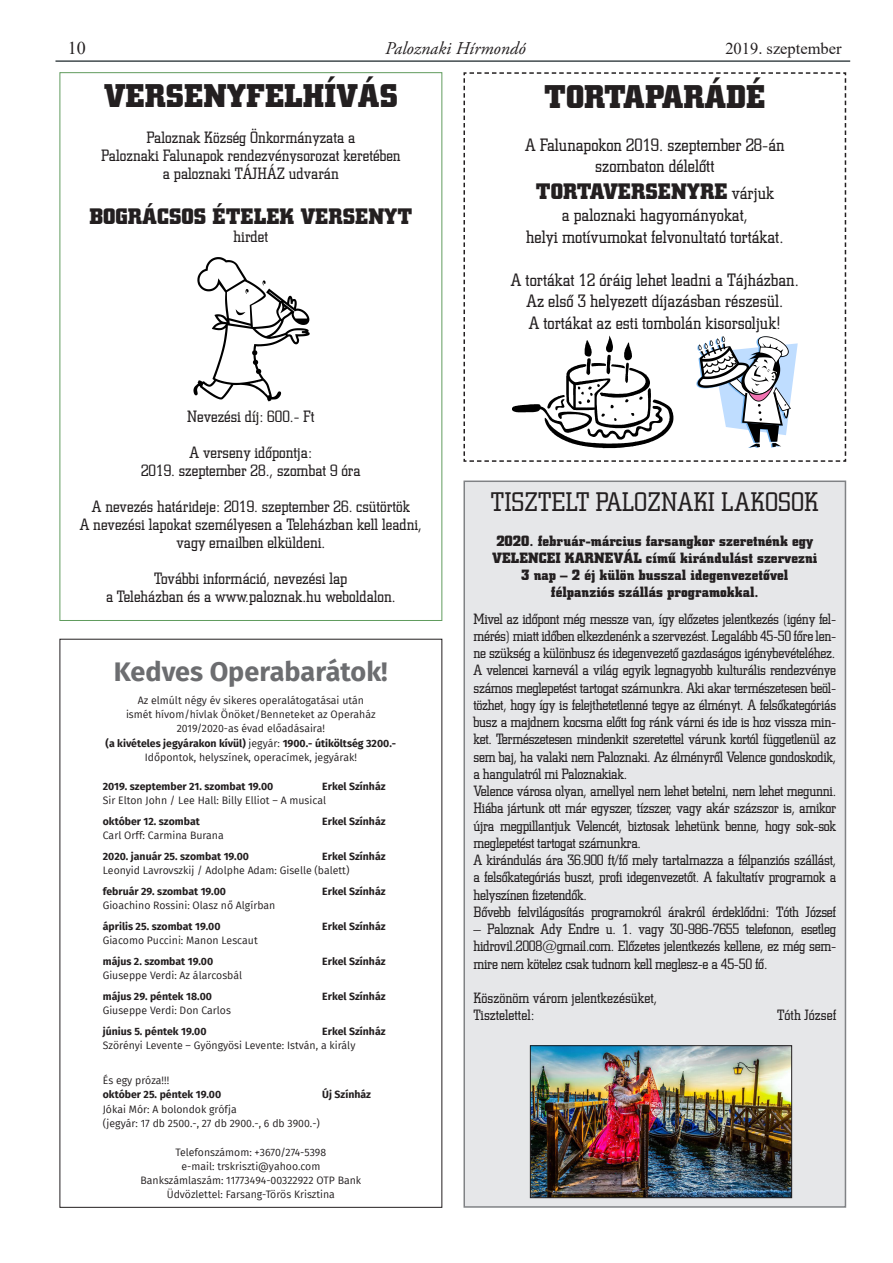
<style>
.page{position:relative;width:893px;height:1263px;background:#fff}
.page>*{position:absolute;margin:0;border:0;box-sizing:border-box;transform-origin:0 0}
.Normál{font:700 33px "PFL Square Slabserif 711";color:#231f20}
.Heading_2{font:300 27px "PFL Square Slabserif 711";color:#231f20}
.cím_nagy{font:700 27px "Fira Sans";color:#6c6d70}
.Normál-2{font:700 22.5px "PFL Square Slabserif 711";color:#231f20}
.Normál-3{font:300 18px "PFL Square Slabserif 711";color:#231f20}
.t1{font:italic 18px "Adobe Garamond Pro";color:#231f20}
.t2{font:18px "Times New Roman";color:#231f20}
.Normál-4{font:300 16.5px/18px "PFL Square Slabserif 711";color:#231f20;text-align:center}
.t3{font:16.5px "Times New Roman";color:#231f20}
.Heading_2-2{font:300 15px/17.2px "PFL Square Slabserif 711";letter-spacing:-.02em;color:#231f20;text-align:justify}
.Heading_2-3{font:700 15px "PFL Square Slabserif 711";color:#231f20}
.Heading_2-4{font:300 15px "PFL Square Slabserif 711";color:#231f20}
.Normal__Web{font:10.5px "Fira Sans";color:#231f20}
.Normal__Web-2{font:700 10.5px "Fira Sans";color:#231f20}
.s1{font-weight:300;font-size:18px}
.s2{font-weight:400}
</style>
<div class="page">
<hr style="left:55px;top:60px;width:795px;height:2px;background:#424b4e">
<svg style="left:193px;top:257px;width:117px;height:144px"></svg>
<svg style="left:463px;top:72px;width:383px;height:390px"></svg>
<div style="left:464px;top:481px;width:381px;height:726px;background:#e6e7e9"></div>
<div style="left:463px;top:480px;width:383px;height:728px;border:2px solid #808285"></div>
<img style="left:532px;top:1047px;width:258px;height:149px">
<div style="left:530px;top:1045px;width:262px;height:153px;border:1px solid #231f20"></div>
<p class="t2" style="left:68px;top:35px;width:19px">10</p>
<p class="t1" style="left:385px;top:37px;width:142px">Paloznaki Hírmondó</p>
<p class="t3" style="left:725px;top:37px;width:118px">2019. szeptember</p>
<p class="Normál" style="left:104px;top:75px;width:296px">VERSENYFELHÍVÁS</p>
<p class="Normál-4" style="left:146px;top:128px;width:210px">Paloznak Község Önkormányzata a</p>
<p class="Normál-4" style="left:101px;top:146px;width:301px">Paloznaki Falunapok rendezvénysorozat keretében</p>
<p class="Normál-4" style="left:163px;top:164px;width:178px">a paloznaki TÁJHÁZ udvarán</p>
<p class="Normál-2" style="left:89px;top:202px;width:324px">BOGRÁCSOS ÉTELEK VERSENYT</p>
<p class="Normál-4" style="left:234px;top:227px;width:36px">hirdet</p>
<p class="Normál" style="left:544px;top:76px;width:223px">TORTAPARÁDÉ</p>
<p class="Normál-3" style="left:525px;top:133px;width:261px">A Falunapokon 2019. szeptember 28-án</p>
<p class="Normál-3" style="left:595px;top:155px;width:121px">szombaton délelõtt</p>
<p class="Normál-2" style="left:536px;top:178px;width:240px">TORTAVERSENYRE <span class="s1">várjuk</span></p>
<p class="Normál-3" style="left:562px;top:204px;width:188px">a paloznaki hagyományokat,</p>
<p class="Normál-3" style="left:526px;top:225px;width:259px">helyi motívumokat felvonultató tortákat.</p>
<p class="Normál-3" style="left:511px;top:268px;width:289px">A tortákat 12 óráig lehet leadni a Tájházban.</p>
<p class="Normál-3" style="left:526px;top:290px;width:258px">Az elsõ 3 helyezett díjazásban részesül.</p>
<p class="Normál-3" style="left:529px;top:312px;width:254px">A tortákat az esti tombolán kisorsoljuk!</p>
<p class="Normál-4" style="left:187px;top:407px;width:129px">Nevezési díj: 600.- Ft</p>
<p class="Normál-4" style="left:190px;top:443px;width:124px">A verseny idõpontja:</p>
<p class="Normál-4" style="left:141px;top:461px;width:221px">2019. szeptember 28., szombat 9 óra</p>
<p class="Normál-4" style="left:92px;top:497px;width:320px">A nevezés határideje: 2019. szeptember 26. csütörtök</p>
<p class="Normál-4" style="left:80px;top:515px;width:344px">A nevezési lapokat személyesen a Teleházban kell leadni, vagy emailben elküldeni.</p>
<p class="Normál-4" style="left:154px;top:569px;width:195px">További információ, nevezési lap</p>
<p class="Normál-4" style="left:106px;top:587px;width:291px">a Teleházban és a www.paloznak.hu weboldalon.</p>
<p class="cím_nagy" style="left:114px;top:649px;width:275px">Kedves Operabarátok!</p>
<p class="Normal__Web" style="left:138px;top:692px;width:228px">Az elmúlt négy év sikeres operalátogatásai után</p>
<p class="Normal__Web" style="left:126px;top:707px;width:251px">ismét hívom/hívlak Önöket/Benneteket az Operaház</p>
<p class="Normal__Web" style="left:177px;top:721px;width:150px">2019/2020-as évad előadásaira!</p>
<p class="Normal__Web-2" style="left:106px;top:734px;width:292px">(a kivételes jegyárakon kívül) <span class="s2">jegyár:</span> 1900.- útiköltség 3200.-</p>
<p class="Normal__Web" style="left:145px;top:750px;width:214px">Időpontok, helyszínek, operacímek, jegyárak!</p>
<p class="Normal__Web-2" style="left:103px;top:777px;width:172px">2019. szeptember 21. szombat 19.00</p>
<p class="Normal__Web-2" style="left:322px;top:777px;width:65px">Erkel Színház</p>
<p class="Normal__Web" style="left:103px;top:792px;width:225px">Sir Elton John / Lee Hall: Billy Elliot – A musical</p>
<p class="Normal__Web-2" style="left:103px;top:812px;width:99px">október 12. szombat</p>
<p class="Normal__Web-2" style="left:322px;top:812px;width:65px">Erkel Színház</p>
<p class="Normal__Web" style="left:103px;top:827px;width:122px">Carl Orff: Carmina Burana</p>
<p class="Normal__Web-2" style="left:103px;top:847px;width:148px">2020. január 25. szombat 19.00</p>
<p class="Normal__Web-2" style="left:322px;top:847px;width:65px">Erkel Színház</p>
<p class="Normal__Web" style="left:103px;top:862px;width:248px">Leonyid Lavrovszkij / Adolphe Adam: Giselle (balett)</p>
<p class="Normal__Web-2" style="left:103px;top:882px;width:125px">február 29. szombat 19.00</p>
<p class="Normal__Web-2" style="left:322px;top:882px;width:65px">Erkel Színház</p>
<p class="Normal__Web" style="left:103px;top:897px;width:174px">Gioachino Rossini: Olasz nő Algírban</p>
<p class="Normal__Web-2" style="left:103px;top:917px;width:119px">április 25. szombat 19.00</p>
<p class="Normal__Web-2" style="left:322px;top:917px;width:65px">Erkel Színház</p>
<p class="Normal__Web" style="left:103px;top:932px;width:156px">Giacomo Puccini: Manon Lescaut</p>
<p class="Normal__Web-2" style="left:103px;top:952px;width:112px">május 2. szombat 19.00</p>
<p class="Normal__Web-2" style="left:322px;top:952px;width:65px">Erkel Színház</p>
<p class="Normal__Web" style="left:103px;top:967px;width:141px">Giuseppe Verdi: Az álarcosbál</p>
<p class="Normal__Web-2" style="left:103px;top:987px;width:111px">május 29. péntek 18.00</p>
<p class="Normal__Web-2" style="left:322px;top:987px;width:65px">Erkel Színház</p>
<p class="Normal__Web" style="left:103px;top:1002px;width:130px">Giuseppe Verdi: Don Carlos</p>
<p class="Normal__Web-2" style="left:103px;top:1022px;width:105px">június 5. péntek 19.00</p>
<p class="Normal__Web-2" style="left:322px;top:1022px;width:65px">Erkel Színház</p>
<p class="Normal__Web" style="left:103px;top:1037px;width:254px">Szörényi Levente – Gyöngyösi Levente: István, a király</p>
<p class="Normal__Web" style="left:103px;top:1072px;width:68px">És egy próza!!!</p>
<p class="Normal__Web-2" style="left:103px;top:1086px;width:120px">október 25. péntek 19.00</p>
<p class="Normal__Web-2" style="left:322px;top:1086px;width:50px">Új Színház</p>
<p class="Normal__Web" style="left:103px;top:1101px;width:136px">Jókai Mór: A bolondok grófja</p>
<p class="Normal__Web" style="left:103px;top:1115px;width:219px">(jegyár: 17 db 2500.-, 27 db 2900.-, 6 db 3900.-)</p>
<p class="Normal__Web" style="left:176px;top:1144px;width:152px">Telefonszámom: +3670/274-5398</p>
<p class="Normal__Web" style="left:181px;top:1158px;width:140px">e-mail: trskriszti@yahoo.com</p>
<p class="Normal__Web" style="left:141px;top:1172px;width:222px">Bankszámlaszám: 11773494-00322922 OTP Bank</p>
<p class="Normal__Web" style="left:167px;top:1187px;width:170px">Üdvözlettel: Farsang-Törös Krisztina</p>
<p class="Heading_2" style="left:491px;top:485px;width:329px">TISZTELT PALOZNAKI LAKOSOK</p>
<p class="Heading_2-3" style="left:496px;top:531px;width:318px">2020. február-március farsangkor szeretnénk egy</p>
<p class="Heading_2-3" style="left:492px;top:548px;width:327px">VELENCEI KARNEVÁL címû kirándulást szervezni</p>
<p class="Heading_2-3" style="left:521px;top:566px;width:269px">3 nap – 2 éj külön busszal idegenvezetõvel</p>
<p class="Heading_2-3" style="left:551px;top:583px;width:209px">félpanziós szállás programokkal.</p>
<p class="Heading_2-2" style="left:473px;top:610px;width:364px">Mivel az idõpont még messze van, így elõzetes jelentkezés (igény fel&shy;mérés) miatt idõben elkezdenénk a szervezést. Legalább 45-50 fõre len&shy;ne szükség a különbusz és idegenvezetõ gazdaságos igénybevételéhez.</p>
<p class="Heading_2-2" style="left:473px;top:661px;width:364px">A velencei karnevál a világ egyik legnagyobb kulturális rendezvénye számos meglepetést tartogat számunkra. Aki akar természetesen beöl&shy;tözhet, hogy így is felejthetetlenné tegye az élményt. A felsõkategóriás busz a majdnem kocsma elõtt fog ránk várni és ide is hoz vissza min&shy;ket. Természetesen mindenkit szeretettel várunk kortól függetlenül az sem baj, ha valaki nem Paloznaki. Az élményrõl Velence gondoskodik, a hangulatról mi Paloznakiak.</p>
<p class="Heading_2-2" style="left:473px;top:782px;width:364px">Velence városa olyan, amellyel nem lehet betelni, nem lehet megunni.<br>Hiába jártunk ott már egyszer, tízszer, vagy akár százszor is, amikor újra megpillantjuk Velencét, biztosak lehetünk benne, hogy sok-sok meglepetést tartogat számunkra.</p>
<p class="Heading_2-2" style="left:473px;top:851px;width:364px">A kirándulás ára 36.900 ft/fõ mely tartalmazza a félpanziós szállást, a felsõkategóriás buszt, profi idegenvezetõt. A fakultatív programok a helyszínen fizetendõk.</p>
<p class="Heading_2-2" style="left:473px;top:903px;width:364px">Bõvebb felvilágosítás programokról árakról érdeklõdni: Tóth József</p>
<p class="Heading_2-2" style="left:473px;top:920px;width:364px">– Paloznak Ady Endre u. 1. vagy 30-986-7655 telefonon, esetleg hidrovil.2008@gmail.com. Elõzetes jelentkezés kellene, ez még sem&shy;mire nem kötelez csak tudnom kell meglesz-e a 45-50 fõ.</p>
<p class="Heading_2-4" style="left:473px;top:989px;width:185px">Köszönöm várom jelentkezésüket,</p>
<p class="Heading_2-4" style="left:473px;top:1006px;width:63px">Tisztelettel:</p>
<p class="Heading_2-4" style="left:777px;top:1006px;width:60px">Tóth József</p>
</div>
